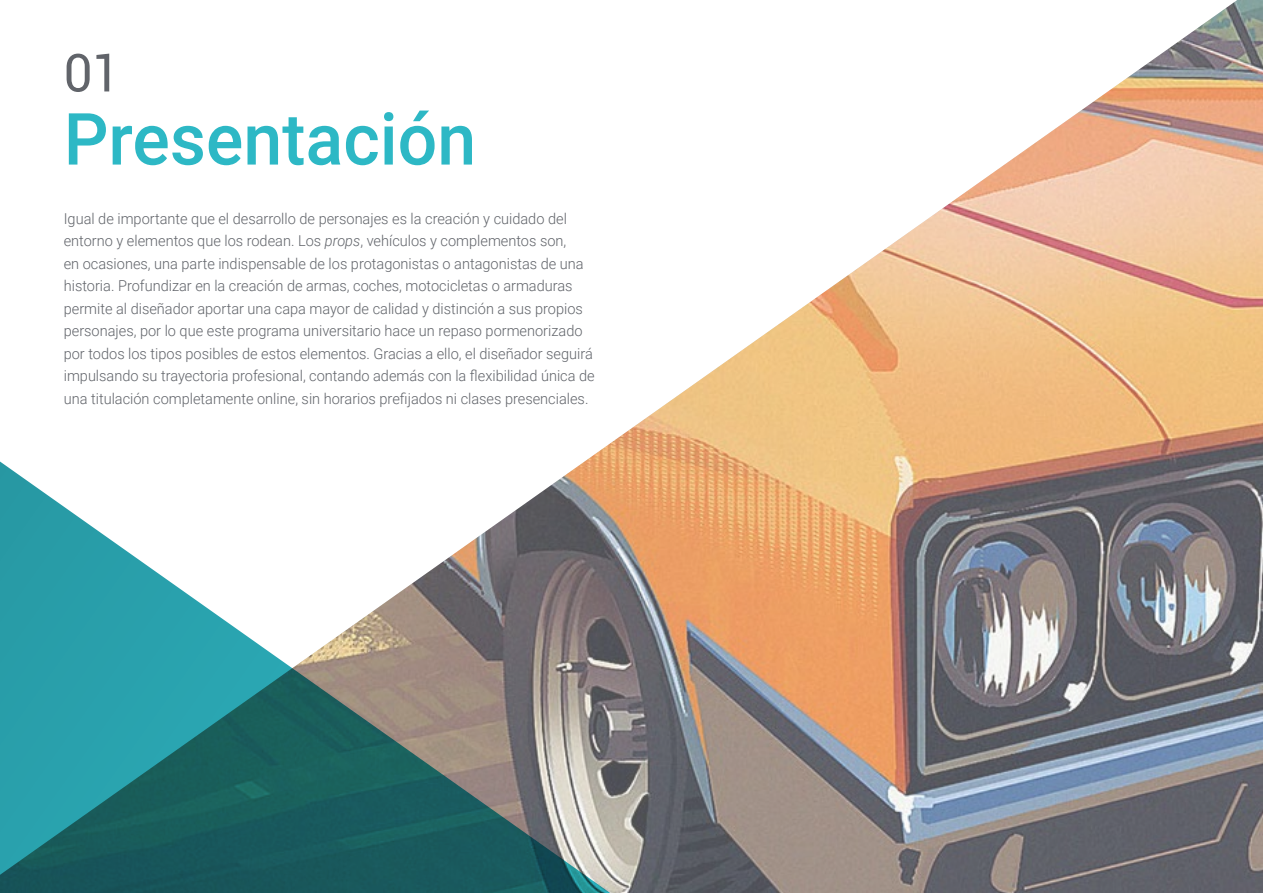
<style>
.page{position:relative;width:1263px;height:893px;background:#fff}
.page>*{position:absolute;margin:0;border:0;box-sizing:border-box;transform-origin:0 0}
.t1{font:500 72px "Roboto";color:#2db8c5}
.t2{font:52.5px "Roboto";color:#61646a}
.t3{font:300 15px/22.5px "Roboto";color:#61646a}
.s1{font-style:italic}
</style>
<div class="page">
<img style="left:606px;top:0;width:657px;height:893px">
<svg style="left:0;top:446px;width:640px;height:447px"></svg>
<h2 class="t2" style="left:64px;top:36px;width:58px">01</h2>
<h1 class="t1" style="left:64px;top:89px;width:414px">Presentación</h1>
<p class="t3" style="left:64px;top:207px;width:532px">Igual de importante que el desarrollo de personajes es la creación y cuidado del entorno y elementos que los rodean. Los <span class="s1">props</span>, vehículos y complementos son,<br>en ocasiones, una parte indispensable de los protagonistas o antagonistas de una historia. Profundizar en la creación de armas, coches, motocicletas o armaduras permite al diseñador aportar una capa mayor de calidad y distinción a sus propios personajes, por lo que este programa universitario hace un repaso pormenorizado por todos los tipos posibles de estos elementos. Gracias a ello, el diseñador seguirá impulsando su trayectoria profesional, contando además con la flexibilidad única de una titulación completamente online, sin horarios prefijados ni clases presenciales.</p>
</div>
